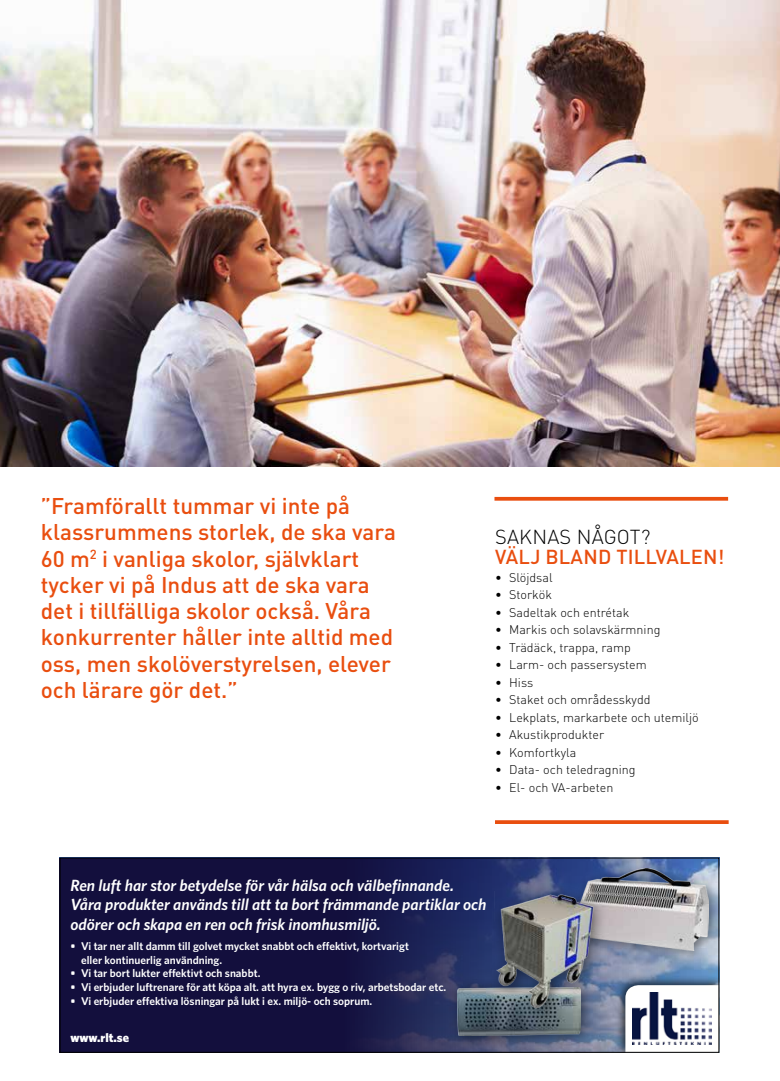
<style>
.page{position:relative;width:780px;height:1081px;background:#fff}
.page>*{position:absolute;margin:0;border:0;box-sizing:border-box;transform-origin:0 0}
.t1{font:500 22.5px/26.2px "DIN Pro";color:#e94e0f}
.t2{font:500 20px "DIN Pro";letter-spacing:.01em;color:#e94e0f}
.t3{font:300 20px "DIN Pro";letter-spacing:.01em;color:#000}
.t4{font:italic 600 16.25px/19.5px "Whitney";color:#fff}
.t5{font:300 12.5px "DIN Pro";color:#000}
.t6{font:900 12.5px "Whitney";color:#fff}
.t7{font:600 11.25px/13.5px "Whitney";color:#fff}
</style>
<div class="page">
<img style="left:0;top:0;width:780px;height:466px">
<svg style="left:62px;top:859px;width:655px;height:191px;background:#191948"></svg>
<div style="left:614px;top:975px;width:105px;height:77px;background:#000;opacity:.75"></div>
<svg style="left:625px;top:985px;width:92px;height:65px"></svg>
<img style="left:633px;top:992px;width:78px;height:53px">
<div style="left:571px;top:859px;width:148px;height:105px;background:#000;opacity:.5"></div>
<img style="left:580px;top:868px;width:128px;height:82px">
<div style="left:448px;top:978px;width:146px;height:72px;background:#000;opacity:.5"></div>
<img style="left:457px;top:987px;width:123px;height:49px">
<div style="left:488px;top:885px;width:119px;height:137px;background:#000;opacity:.5"></div>
<img style="left:494px;top:892px;width:100px;height:116px">
<div style="left:60px;top:857px;width:659px;height:195px;border:1px solid #000"></div>
<svg style="left:494px;top:497px;width:234px;height:4px"></svg>
<svg style="left:495px;top:820px;width:233px;height:4px"></svg>
<p class="t1" style="left:41px;top:492px;width:356px">”Framförallt tummar vi inte på klassrummens storlek, de ska vara<br>60 m<sup>2</sup> i vanliga skolor, självklart tycker vi på Indus att de ska vara det i tillfälliga skolor också. Våra konkurrenter håller inte alltid med oss, men skolöverstyrelsen, elever och lärare gör det.”</p>
<h2 class="t3" style="left:495px;top:523px;width:157px">SAKNAS NÅGOT?</h2>
<h2 class="t2" style="left:495px;top:543px;width:231px">VÄLJ BLAND TILLVALEN!</h2>
<p class="t5" style="left:495px;top:569px;width:59px">• Slöjdsal</p>
<p class="t5" style="left:495px;top:586px;width:58px">• Storkök</p>
<p class="t5" style="left:495px;top:604px;width:136px">• Sadeltak och entrétak</p>
<p class="t5" style="left:495px;top:621px;width:167px">• Markis och solavskärmning</p>
<p class="t5" style="left:495px;top:639px;width:137px">• Trädäck, trappa, ramp</p>
<p class="t5" style="left:495px;top:656px;width:153px">• Larm- och passersystem</p>
<p class="t5" style="left:495px;top:674px;width:40px">• Hiss</p>
<p class="t5" style="left:495px;top:691px;width:157px">• Staket och områdesskydd</p>
<p class="t5" style="left:495px;top:709px;width:205px">• Lekplats, markarbete och utemiljö</p>
<p class="t5" style="left:495px;top:726px;width:111px">• Akustikprodukter</p>
<p class="t5" style="left:495px;top:744px;width:83px">• Komfortkyla</p>
<p class="t5" style="left:495px;top:761px;width:142px">• Data- och teledragning</p>
<p class="t5" style="left:495px;top:779px;width:120px">• El- och VA-arbeten</p>
<h3 class="t4" style="left:70px;top:875px;width:417px">Ren luft har stor betydelse för vår hälsa och välbefinnande.<br>Våra produkter används till att ta bort främmande partiklar och odörer och skapa en ren och frisk inomhusmiljö.</h3>
<p class="t7" style="left:81px;top:939px;width:329px;text-indent:-11px">• Vi tar ner allt damm till golvet mycket snabbt och effektivt, kortvarigt eller kontinuerlig användning.</p>
<p class="t7" style="left:70px;top:966px;width:191px">• Vi tar bort lukter effektivt och snabbt.</p>
<p class="t7" style="left:70px;top:980px;width:377px">• Vi erbjuder luftrenare för att köpa alt. att hyra ex. bygg o riv, arbetsbodar etc.</p>
<p class="t7" style="left:70px;top:993px;width:303px">• Vi erbjuder effektiva lösningar på lukt i ex. miljö- och soprum.</p>
<p class="t6" style="left:70px;top:1029px;width:60px">www.rlt.se</p>
</div>
